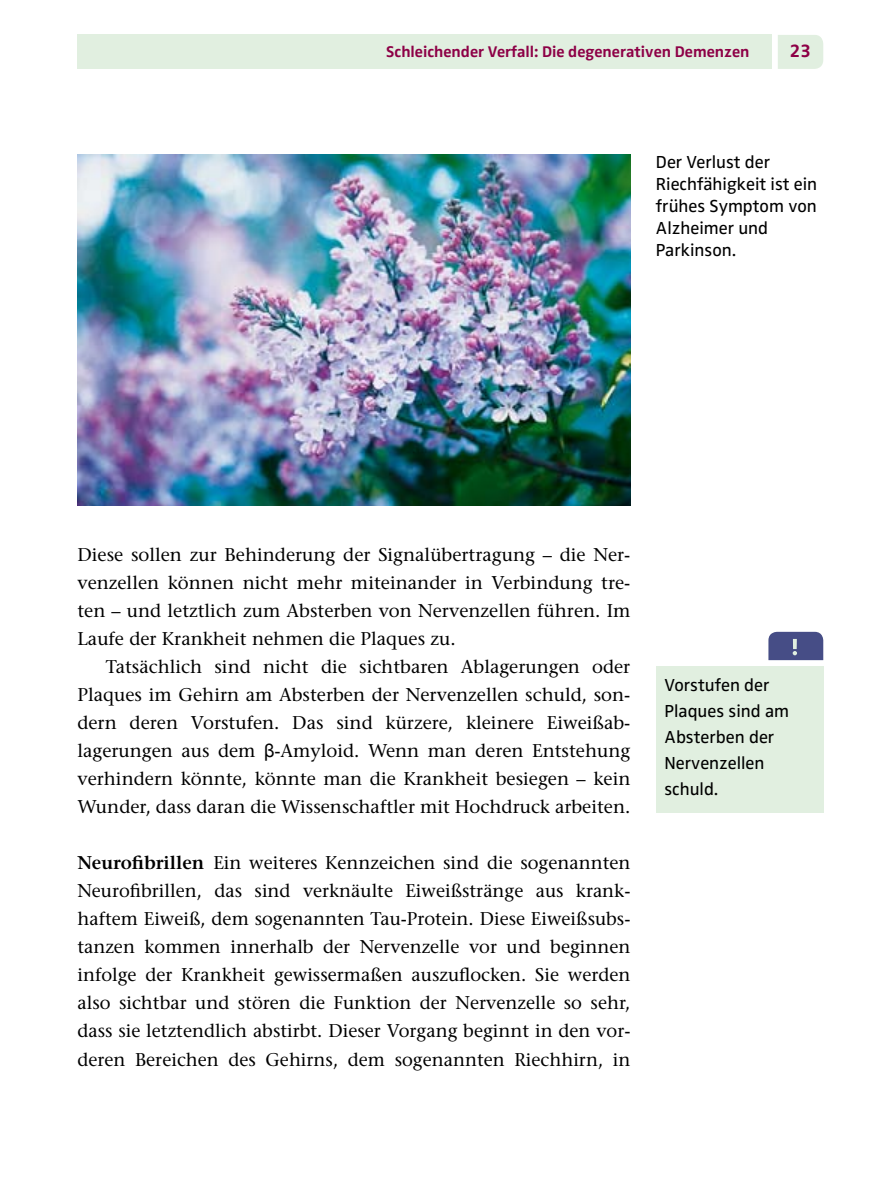
<style>
.page{position:relative;width:879px;height:1190px;background:#fff}
.page>*{position:absolute;margin:0;border:0;box-sizing:border-box;transform-origin:0 0}
.t1{font:18.4px/28px "Stone Serif";color:#000;text-align:justify}
.t2{font:700 18.4px "Zwo Pro";color:#8d0046}
.t3{font:18px/26px "Zwo Pro";color:#000}
.t4{font:700 16px "Zwo Pro";color:#8d0046}
.s1{font-family:"Arial Unicode MS"}
.s2{font-weight:600}
</style>
<div class="page">
<div style="left:77px;top:35px;width:695px;height:34px;background:#e1efe0"></div>
<div style="left:778px;top:35px;width:45px;height:34px;background:#e1efe0"></div>
<div style="left:656px;top:665px;width:167px;height:147px;background:#e1efe0"></div>
<svg style="left:768px;top:631px;width:55px;height:29px;background:#555b8f"></svg>
<img style="left:77px;top:155px;width:553px;height:350px">
<p class="t4" style="left:386px;top:42px;width:365px">Schleichender Verfall: Die degenerativen Demenzen</p>
<p class="t2" style="left:790px;top:40px;width:23px">23</p>
<p class="t3" style="left:656px;top:151px;width:163px;line-height:22px">Der Verlust der<br>Riechfähigkeit ist ein frühes Symptom von<br>Alzheimer und<br>Parkinson.</p>
<p class="t1" style="left:77px;top:540px;width:554px">Diese sollen zur Behinderung der Signalübertragung – die Ner&shy;venzellen können nicht mehr miteinander in Verbindung tre&shy;ten – und letztlich zum Absterben von Nervenzellen führen. Im Laufe der Krankheit nehmen die Plaques zu.</p>
<p class="t1" style="left:77px;top:653px;width:554px;text-indent:28px">Tatsächlich sind nicht die sichtbaren Ablagerungen oder Plaques im Gehirn am Absterben der Nervenzellen schuld, son&shy;dern deren Vorstufen. Das sind kürzere, kleinere Eiweißab&shy;lagerungen aus dem <span class="s1">β</span>-Amyloid. Wenn man deren Entstehung verhindern könnte, könnte man die Krankheit besiegen – kein Wunder, dass daran die Wissenschaftler mit Hochdruck arbeiten.</p>
<p class="t1" style="left:77px;top:848px;width:554px"><span class="s2">Neurofibrillen</span> Ein weiteres Kennzeichen sind die sogenannten Neurofibrillen, das sind verknäulte Eiweißstränge aus krank&shy;haftem Eiweiß, dem sogenannten Tau-Protein. Diese Eiweißsubs&shy;tanzen kommen innerhalb der Nervenzelle vor und beginnen infolge der Krankheit gewissermaßen auszuflocken. Sie werden also sichtbar und stören die Funktion der Nervenzelle so sehr, dass sie letztendlich abstirbt. Dieser Vorgang beginnt in den vor&shy;deren Bereichen des Gehirns, dem sogenannten Riechhirn, in</p>
<p class="t3" style="left:664px;top:672px;width:126px">Vorstufen der<br>Plaques sind am<br>Absterben der<br>Nervenzellen schuld.</p>
</div>
